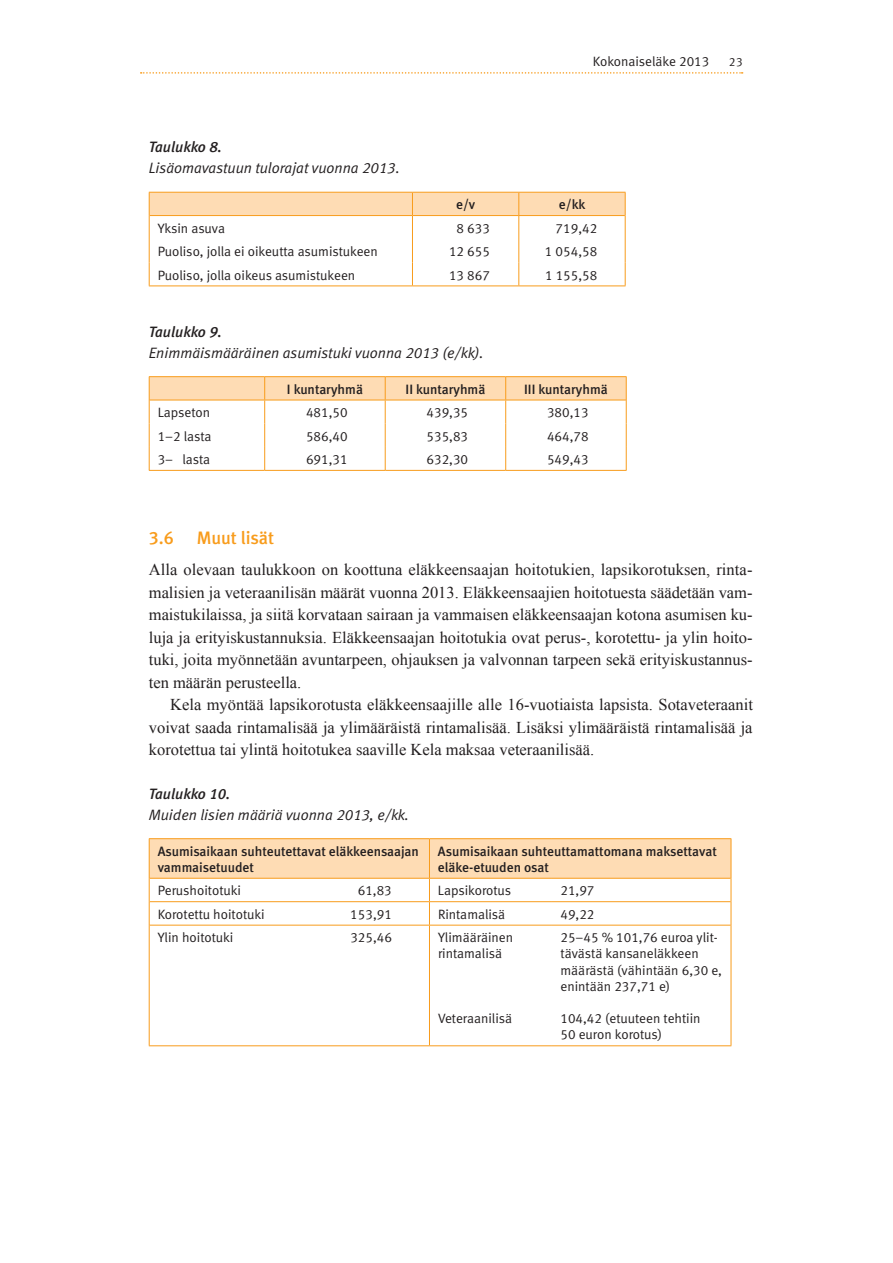
<style>
.page{position:relative;width:893px;height:1263px;background:#fff}
.page>*{position:absolute;margin:0;border:0;box-sizing:border-box;transform-origin:0 0}
._2_Väliotsikko{font:18px "Meta Medium LF";color:#f89c1c}
.Leipä{font:16.5px/22.5px "Times New Roman";color:#231f20;text-align:justify}
.Sisennetty_leipä{font:16.5px/22.5px "Times New Roman";color:#231f20;text-align:justify}
.Taulukon_ja_kuvion_o{font:italic 15px "Meta Normal LF";color:#231f20}
.Taulukon_numero{font:italic 15px "Meta Medium LF";color:#231f20}
.Taulukon_data{font:13.5px/16.2px "Meta Normal LF";color:#231f20}
.Taulukon_data_lihavo{font:13.5px/16.2px "Meta Medium LF";color:#231f20}
.t1{font:12px "Meta Normal LF";color:#231f20}
</style>
<div class="page">
<svg style="left:141px;top:72px;width:602px;height:2px"></svg>
<hr style="left:149px;top:285px;width:263px;height:1px;background:#f89c1c">
<hr style="left:412px;top:285px;width:107px;height:1px;background:#f89c1c">
<hr style="left:519px;top:285px;width:107px;height:1px;background:#f89c1c">
<svg style="left:149px;top:192px;width:477px;height:93px"></svg>
<hr style="left:150px;top:215px;width:262px;height:1px;background:#f89c1c">
<hr style="left:412px;top:215px;width:107px;height:1px;background:#f89c1c">
<hr style="left:519px;top:215px;width:106px;height:1px;background:#f89c1c">
<hr style="left:149px;top:470px;width:116px;height:1px;background:#f89c1c">
<hr style="left:265px;top:470px;width:120px;height:1px;background:#f89c1c">
<hr style="left:385px;top:470px;width:121px;height:1px;background:#f89c1c">
<hr style="left:506px;top:470px;width:121px;height:1px;background:#f89c1c">
<hr style="left:149px;top:376px;width:116px;height:1px;background:#f89c1c">
<hr style="left:265px;top:376px;width:120px;height:1px;background:#f89c1c">
<hr style="left:385px;top:376px;width:121px;height:1px;background:#f89c1c">
<hr style="left:506px;top:376px;width:121px;height:1px;background:#f89c1c">
<svg style="left:149px;top:377px;width:478px;height:93px"></svg>
<hr style="left:150px;top:400px;width:115px;height:1px;background:#f89c1c">
<hr style="left:265px;top:400px;width:120px;height:1px;background:#f89c1c">
<hr style="left:385px;top:400px;width:121px;height:1px;background:#f89c1c">
<hr style="left:506px;top:400px;width:120px;height:1px;background:#f89c1c">
<svg style="left:149px;top:839px;width:583px;height:86px"></svg>
<hr style="left:149px;top:925px;width:1px;height:120px;background:#f89c1c">
<hr style="left:429px;top:925px;width:1px;height:120px;background:#f89c1c">
<hr style="left:731px;top:925px;width:1px;height:120px;background:#f89c1c">
<hr style="left:150px;top:901px;width:150px;height:1px;background:#f89c1c">
<hr style="left:300px;top:901px;width:129px;height:1px;background:#f89c1c">
<hr style="left:429px;top:901px;width:123px;height:1px;background:#f89c1c">
<hr style="left:552px;top:901px;width:179px;height:1px;background:#f89c1c">
<hr style="left:150px;top:925px;width:150px;height:1px;background:#f89c1c">
<hr style="left:300px;top:925px;width:129px;height:1px;background:#f89c1c">
<hr style="left:429px;top:925px;width:123px;height:1px;background:#f89c1c">
<hr style="left:552px;top:925px;width:179px;height:1px;background:#f89c1c">
<hr style="left:149px;top:1045px;width:151px;height:1px;background:#f89c1c">
<hr style="left:300px;top:1045px;width:129px;height:1px;background:#f89c1c">
<hr style="left:429px;top:1045px;width:123px;height:1px;background:#f89c1c">
<hr style="left:552px;top:1045px;width:179px;height:1px;background:#f89c1c">
<hr style="left:149px;top:838px;width:151px;height:1px;background:#f89c1c">
<hr style="left:149px;top:839px;width:1px;height:39px;background:#f89c1c">
<hr style="left:300px;top:838px;width:129px;height:1px;background:#f89c1c">
<hr style="left:429px;top:838px;width:123px;height:1px;background:#f89c1c">
<hr style="left:552px;top:838px;width:179px;height:1px;background:#f89c1c">
<hr style="left:731px;top:839px;width:1px;height:39px;background:#f89c1c">
<hr style="left:150px;top:878px;width:150px;height:1px;background:#f89c1c">
<hr style="left:300px;top:878px;width:129px;height:1px;background:#f89c1c">
<hr style="left:429px;top:878px;width:123px;height:1px;background:#f89c1c">
<hr style="left:552px;top:878px;width:179px;height:1px;background:#f89c1c">
<p class="Taulukon_numero" style="left:149px;top:138px;width:75px">Taulukko 8.</p>
<p class="Taulukon_ja_kuvion_o" style="left:149px;top:159px;width:252px">Lisäomavastuun tulorajat vuonna 2013.</p>
<p class="Taulukon_data" style="left:593px;top:53px;width:118px">Kokonaiseläke 2013</p>
<p class="t1" style="left:729px;top:55px;width:15px">23</p>
<p class="Taulukon_data_lihavo" style="left:456px;top:196px;width:21px">e/v</p>
<p class="Taulukon_data_lihavo" style="left:559px;top:196px;width:28px">e/kk</p>
<p class="Taulukon_data" style="left:158px;top:220px;width:69px">Yksin asuva</p>
<p class="Taulukon_data" style="left:457px;top:220px;width:35px">8 633</p>
<p class="Taulukon_data" style="left:556px;top:220px;width:43px">719,42</p>
<p class="Taulukon_data" style="left:158px;top:243px;width:222px">Puoliso, jolla ei oikeutta asumistukeen</p>
<p class="Taulukon_data" style="left:449px;top:243px;width:42px">12 655</p>
<p class="Taulukon_data" style="left:545px;top:243px;width:54px">1 054,58</p>
<p class="Taulukon_data" style="left:158px;top:267px;width:199px">Puoliso, jolla oikeus asumistukeen</p>
<p class="Taulukon_data" style="left:449px;top:267px;width:42px">13 867</p>
<p class="Taulukon_data" style="left:545px;top:267px;width:54px">1 155,58</p>
<p class="Taulukon_numero" style="left:149px;top:322px;width:75px">Taulukko 9.</p>
<p class="Taulukon_ja_kuvion_o" style="left:149px;top:344px;width:336px">Enimmäismääräinen asumistuki vuonna 2013 (e/kk).</p>
<p class="Taulukon_data_lihavo" style="left:287px;top:381px;width:77px">I kuntaryhmä</p>
<p class="Taulukon_data_lihavo" style="left:406px;top:381px;width:81px">II kuntaryhmä</p>
<p class="Taulukon_data_lihavo" style="left:524px;top:381px;width:85px">III kuntaryhmä</p>
<p class="Taulukon_data" style="left:158px;top:404px;width:54px">Lapseton</p>
<p class="Taulukon_data" style="left:306px;top:404px;width:43px">481,50</p>
<p class="Taulukon_data" style="left:427px;top:404px;width:43px">439,35</p>
<p class="Taulukon_data" style="left:547px;top:404px;width:43px">380,13</p>
<p class="Taulukon_data" style="left:158px;top:428px;width:55px">1–2 lasta</p>
<p class="Taulukon_data" style="left:306px;top:428px;width:43px">586,40</p>
<p class="Taulukon_data" style="left:427px;top:428px;width:43px">535,83</p>
<p class="Taulukon_data" style="left:547px;top:428px;width:43px">464,78</p>
<p class="Taulukon_data" style="left:158px;top:451px;width:54px">3– lasta</p>
<p class="Taulukon_data" style="left:306px;top:451px;width:43px">691,31</p>
<p class="Taulukon_data" style="left:427px;top:451px;width:43px">632,30</p>
<p class="Taulukon_data" style="left:547px;top:451px;width:43px">549,43</p>
<p class="_2_Väliotsikko" style="left:149px;top:527px;width:27px">3.6</p>
<p class="_2_Väliotsikko" style="left:197px;top:527px;width:79px">Muut lisät</p>
<p class="Leipä" style="left:149px;top:558px;width:605px">Alla olevaan taulukkoon on koottuna eläkkeensaajan hoitotukien, lapsikorotuksen, rinta&shy;malisien ja veteraanilisän määrät vuonna 2013. Eläkkeensaajien hoitotuesta säädetään vam&shy;maistukilaissa, ja siitä korvataan sairaan ja vammaisen eläkkeensaajan kotona asumisen ku&shy;luja ja erityiskustannuksia. Eläkkeensaajan hoitotukia ovat perus-, korotettu- ja ylin hoito&shy;tuki, joita myönnetään avuntarpeen, ohjauksen ja valvonnan tarpeen sekä erityiskustannus&shy;ten määrän perusteella.</p>
<p class="Sisennetty_leipä" style="left:149px;top:693px;width:606px;text-indent:21px">Kela myöntää lapsikorotusta eläkkeensaajille alle 16-vuotiaista lapsista. Sotaveteraanit voivat saada rintamalisää ja ylimääräistä rintamalisää. Lisäksi ylimääräistä rintamalisää ja korotettua tai ylintä hoitotukea saaville Kela maksaa veteraanilisää.</p>
<p class="Taulukon_numero" style="left:149px;top:784px;width:83px">Taulukko 10.</p>
<p class="Taulukon_ja_kuvion_o" style="left:149px;top:806px;width:262px">Muiden lisien määriä vuonna 2013, e/kk.</p>
<p class="Taulukon_data_lihavo" style="left:158px;top:843px;width:263px">Asumisaikaan suhteutettavat eläkkeensaajan vammaisetuudet</p>
<p class="Taulukon_data_lihavo" style="left:438px;top:843px;width:280px">Asumisaikaan suhteuttamattomana maksettavat eläke-etuuden osat</p>
<p class="Taulukon_data" style="left:158px;top:882px;width:85px">Perushoitotuki</p>
<p class="Taulukon_data" style="left:358px;top:882px;width:36px">61,83</p>
<p class="Taulukon_data" style="left:438px;top:882px;width:75px">Lapsikorotus</p>
<p class="Taulukon_data" style="left:560px;top:882px;width:36px">21,97</p>
<p class="Taulukon_data" style="left:158px;top:906px;width:108px">Korotettu hoitotuki</p>
<p class="Taulukon_data" style="left:350px;top:906px;width:43px">153,91</p>
<p class="Taulukon_data" style="left:438px;top:906px;width:69px">Rintamalisä</p>
<p class="Taulukon_data" style="left:560px;top:906px;width:36px">49,22</p>
<p class="Taulukon_data" style="left:158px;top:929px;width:77px">Ylin hoitotuki</p>
<p class="Taulukon_data" style="left:350px;top:929px;width:43px">325,46</p>
<p class="Taulukon_data" style="left:438px;top:929px;width:77px">Ylimääräinen rintamalisä</p>
<p class="Taulukon_data" style="left:560px;top:929px;width:163px">25–45 % 101,76 euroa ylit&shy;tävästä kansaneläkkeen määrästä (vähintään 6,30 e, enintään 237,71 e)</p>
<p class="Taulukon_data" style="left:560px;top:1010px;width:142px">104,42 (etuuteen tehtiin<br>50 euron korotus)</p>
<p class="Taulukon_data" style="left:438px;top:1010px;width:76px">Veteraanilisä</p>
</div>
